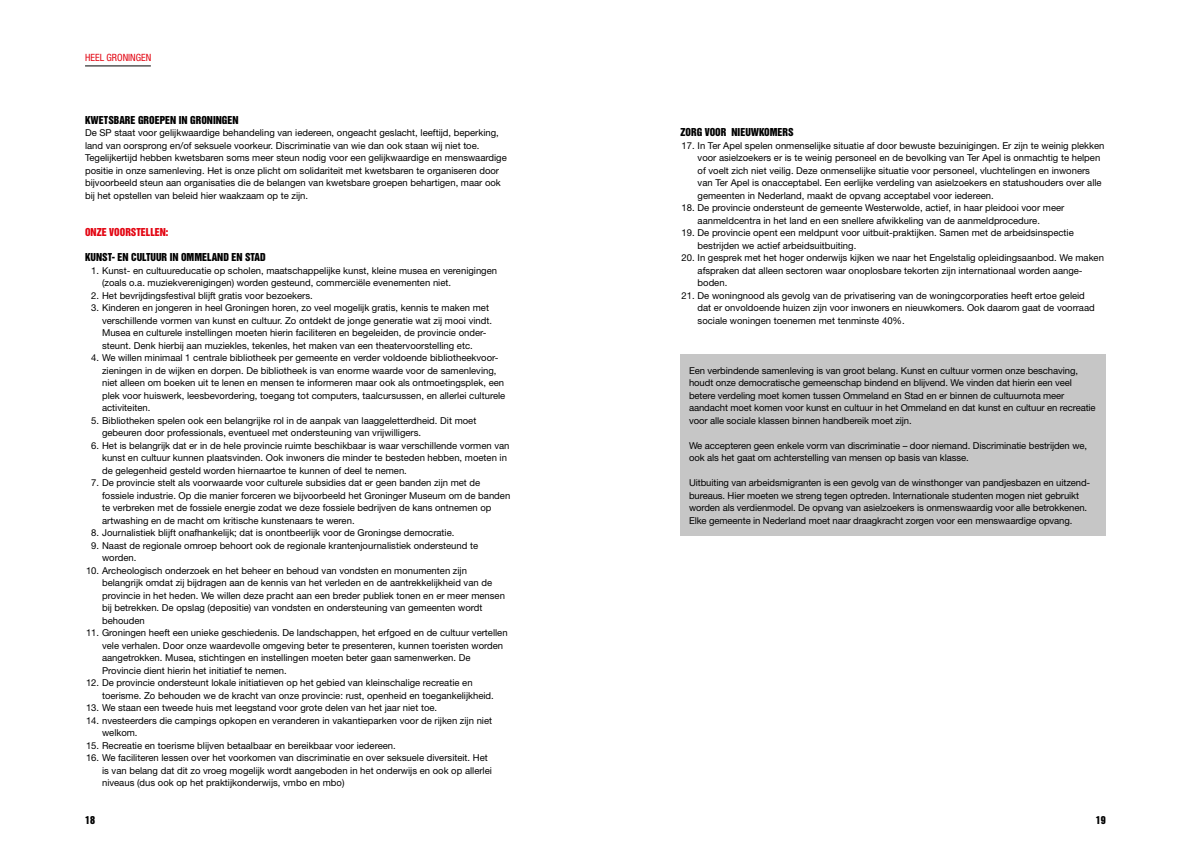
<style>
.page{position:relative;width:1191px;height:842px;background:#fff}
.page>*{position:absolute;margin:0;border:0;box-sizing:border-box;transform-origin:0 0}
.t1{font:10px "Helvetica Inserat LT Std";color:#000}
.t2{font:10px "Helvetica Inserat LT Std";color:#e30613}
.t3{font:condensed 10px "Helvetica Neue LT Std";color:#e30613}
.t4{font:9.5px/12.5px "Helvetica Neue LT Std";color:#000}
</style>
<div class="page">
<hr style="left:85px;top:66px;width:66px;height:1px;background:#000">
<div style="left:680px;top:354px;width:426px;height:182px;background:#c6c6c6"></div>
<p class="t3" style="left:85px;top:52px;width:68px">HEEL GRONINGEN</p>
<p class="t1" style="left:85px;top:114px;width:155px">KWETSBARE GROEPEN IN GRONINGEN</p>
<p class="t4" style="left:85px;top:126px;width:423px">De SP staat voor gelijkwaardige behandeling van iedereen, ongeacht geslacht, leeftijd, beperking, land van oorsprong en/of seksuele voorkeur. Discriminatie van wie dan ook staan wij niet toe.<br>Tegelijkertijd hebben kwetsbaren soms meer steun nodig voor een gelijkwaardige en menswaardige positie in onze samenleving. Het is onze plicht om solidariteit met kwetsbaren te organiseren door bijvoorbeeld steun aan organisaties die de belangen van kwetsbare groepen behartigen, maar ook bij het opstellen van beleid hier waakzaam op te zijn.</p>
<p class="t2" style="left:85px;top:226px;width:85px">ONZE VOORSTELLEN:</p>
<p class="t1" style="left:85px;top:251px;width:182px">KUNST- EN CULTUUR IN OMMELAND EN STAD</p>
<p class="t4" style="left:102px;top:264px;width:396px;text-indent:-11px">1. Kunst- en cultuureducatie op scholen, maatschappelijke kunst, kleine musea en verenigingen (zoals o.a. muziekverenigingen) worden gesteund, commerciële evenementen niet.</p>
<p class="t4" style="left:91px;top:289px;width:223px">2. Het bevrijdingsfestival blijft gratis voor bezoekers.</p>
<p class="t4" style="left:102px;top:301px;width:391px;text-indent:-11px">3. Kinderen en jongeren in heel Groningen horen, zo veel mogelijk gratis, kennis te maken met verschillende vormen van kunst en cultuur. Zo ontdekt de jonge generatie wat zij mooi vindt.<br>Musea en culturele instellingen moeten hierin faciliteren en begeleiden, de provincie onder&shy;steunt. Denk hierbij aan muziekles, tekenles, het maken van een theatervoorstelling etc.</p>
<p class="t4" style="left:102px;top:351px;width:405px;text-indent:-11px">4. We willen minimaal 1 centrale bibliotheek per gemeente en verder voldoende bibliotheekvoor&shy;zieningen in de wijken en dorpen. De bibliotheek is van enorme waarde voor de samenleving, niet alleen om boeken uit te lenen en mensen te informeren maar ook als ontmoetingsplek, een plek voor huiswerk, leesbevordering, toegang tot computers, taalcursussen, en allerlei culturele activiteiten.</p>
<p class="t4" style="left:102px;top:414px;width:376px;text-indent:-11px">5. Bibliotheken spelen ook een belangrijke rol in de aanpak van laaggeletterdheid. Dit moet gebeuren door professionals, eventueel met ondersteuning van vrijwilligers.</p>
<p class="t4" style="left:102px;top:439px;width:409px;text-indent:-11px">6. Het is belangrijk dat er in de hele provincie ruimte beschikbaar is waar verschillende vormen van kunst en cultuur kunnen plaatsvinden. Ook inwoners die minder te besteden hebben, moeten in de gelegenheid gesteld worden hiernaartoe te kunnen of deel te nemen.</p>
<p class="t4" style="left:102px;top:476px;width:410px;text-indent:-11px">7. De provincie stelt als voorwaarde voor culturele subsidies dat er geen banden zijn met de fossiele industrie. Op die manier forceren we bijvoorbeeld het Groninger Museum om de banden te verbreken met de fossiele energie zodat we deze fossiele bedrijven de kans ontnemen op artwashing en de macht om kritische kunstenaars te weren.</p>
<p class="t4" style="left:91px;top:526px;width:365px">8. Journalistiek blijft onafhankelijk; dat is onontbeerlijk voor de Groningse democratie.</p>
<p class="t4" style="left:102px;top:539px;width:378px;text-indent:-11px">9. Naast de regionale omroep behoort ook de regionale krantenjournalistiek ondersteund te worden.</p>
<p class="t4" style="left:102px;top:564px;width:404px;text-indent:-16px">10. Archeologisch onderzoek en het beheer en behoud van vondsten en monumenten zijn belangrijk omdat zij bijdragen aan de kennis van het verleden en de aantrekkelijkheid van de provincie in het heden. We willen deze pracht aan een breder publiek tonen en er meer mensen bij betrekken. De opslag (depositie) van vondsten en ondersteuning van gemeenten wordt behouden</p>
<p class="t4" style="left:102px;top:626px;width:407px;text-indent:-16px">11. Groningen heeft een unieke geschiedenis. De landschappen, het erfgoed en de cultuur vertellen vele verhalen. Door onze waardevolle omgeving beter te presenteren, kunnen toeristen worden aangetrokken. Musea, stichtingen en instellingen moeten beter gaan samenwerken. De Provincie dient hierin het initiatief te nemen.</p>
<p class="t4" style="left:102px;top:676px;width:393px;text-indent:-16px">12. De provincie ondersteunt lokale initiatieven op het gebied van kleinschalige recreatie en toerisme. Zo behouden we de kracht van onze provincie: rust, openheid en toegankelijkheid.</p>
<p class="t4" style="left:86px;top:701px;width:353px">13. We staan een tweede huis met leegstand voor grote delen van het jaar niet toe.</p>
<p class="t4" style="left:102px;top:714px;width:391px;text-indent:-16px">14. nvesteerders die campings opkopen en veranderen in vakantieparken voor de rijken zijn niet welkom.</p>
<p class="t4" style="left:86px;top:739px;width:311px">15. Recreatie en toerisme blijven betaalbaar en bereikbaar voor iedereen.</p>
<p class="t4" style="left:102px;top:751px;width:391px;text-indent:-16px">16. We faciliteren lessen over het voorkomen van discriminatie en over seksuele diversiteit. Het is van belang dat dit zo vroeg mogelijk wordt aangeboden in het onderwijs en ook op allerlei niveaus (dus ook op het praktijkonderwijs, vmbo en mbo)</p>
<p class="t1" style="left:680px;top:126px;width:115px">ZORG VOOR NIEUWKOMERS</p>
<p class="t4" style="left:697px;top:139px;width:408px;text-indent:-16px">17. In Ter Apel spelen onmenselijke situatie af door bewuste bezuinigingen. Er zijn te weinig plekken voor asielzoekers er is te weinig personeel en de bevolking van Ter Apel is onmachtig te helpen of voelt zich niet veilig. Deze onmenselijke situatie voor personeel, vluchtelingen en inwoners van Ter Apel is onacceptabel. Een eerlijke verdeling van asielzoekers en statushouders over alle gemeenten in Nederland, maakt de opvang acceptabel voor iedereen.</p>
<p class="t4" style="left:697px;top:201px;width:368px;text-indent:-16px">18. De provincie ondersteunt de gemeente Westerwolde, actief, in haar pleidooi voor meer aanmeldcentra in het land en een snellere afwikkeling van de aanmeldprocedure.</p>
<p class="t4" style="left:697px;top:226px;width:378px;text-indent:-16px">19. De provincie opent een meldpunt voor uitbuit-praktijken. Samen met de arbeidsinspectie bestrijden we actief arbeidsuitbuiting.</p>
<p class="t4" style="left:697px;top:251px;width:408px;text-indent:-16px">20. In gesprek met het hoger onderwijs kijken we naar het Engelstalig opleidingsaanbod. We maken afspraken dat alleen sectoren waar onoplosbare tekorten zijn internationaal worden aange&shy;boden.</p>
<p class="t4" style="left:697px;top:289px;width:399px;text-indent:-16px">21. De woningnood als gevolg van de privatisering van de woningcorporaties heeft ertoe geleid dat er onvoldoende huizen zijn voor inwoners en nieuwkomers. Ook daarom gaat de voorraad sociale woningen toenemen met tenminste 40%.</p>
<p class="t4" style="left:689px;top:364px;width:408px">Een verbindende samenleving is van groot belang. Kunst en cultuur vormen onze beschaving, houdt onze democratische gemeenschap bindend en blijvend. We vinden dat hierin een veel betere verdeling moet komen tussen Ommeland en Stad en er binnen de cultuurnota meer aandacht moet komen voor kunst en cultuur in het Ommeland en dat kunst en cultuur en recreatie voor alle sociale klassen binnen handbereik moet zijn.</p>
<p class="t4" style="left:689px;top:439px;width:399px">We accepteren geen enkele vorm van discriminatie – door niemand. Discriminatie bestrijden we, ook als het gaat om achterstelling van mensen op basis van klasse.</p>
<p class="t4" style="left:689px;top:476px;width:403px">Uitbuiting van arbeidsmigranten is een gevolg van de winsthonger van pandjesbazen en uitzend&shy;bureaus. Hier moeten we streng tegen optreden. Internationale studenten mogen niet gebruikt worden als verdienmodel. De opvang van asielzoekers is onmenswaardig voor alle betrokkenen.<br>Elke gemeente in Nederland moet naar draagkracht zorgen voor een menswaardige opvang.</p>
<p class="t1" style="left:85px;top:814px;width:11px">18</p>
<p class="t1" style="left:1096px;top:814px;width:11px">19</p>
</div>
